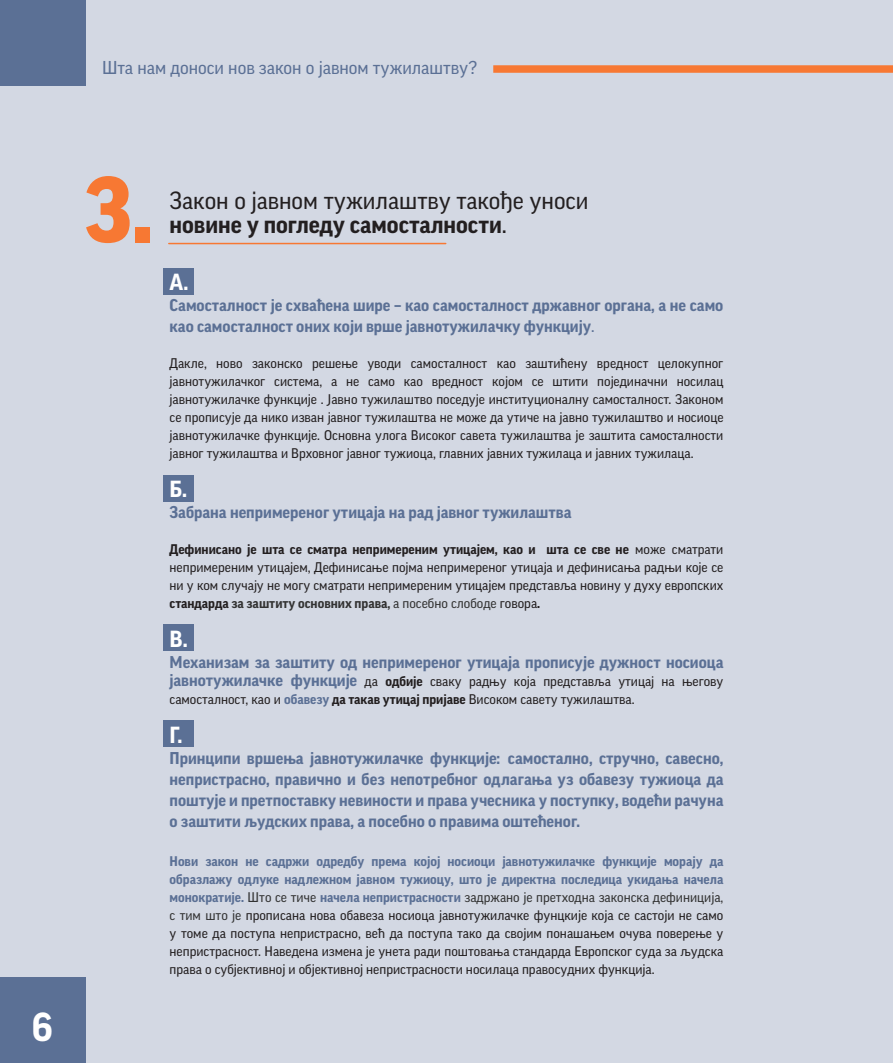
<style>
.page{position:relative;width:893px;height:1063px;background:#d3d8e3}
.page>*{position:absolute;margin:0;border:0;box-sizing:border-box;transform-origin:0 0}
.t1{font:900 90px "Good Pro";color:#f77833}
.t2{font:700 39px "Good Pro";color:#fff}
.t3{font:24px "Good Pro News";color:#231f20}
.t4{font:700 24px "Good Pro";color:#231f20}
.List_Paragraph{font:700 22.5px "Good Pro";color:#fff}
.t5{font:18px "Good Pro News";color:#5b7095}
.List_Paragraph-2{font:700 16.5px/21px "Good Pro";color:#5b7095}
.List_Paragraph-3{font:13.5px/18px "Good Pro News";color:#231f20;text-align:justify}
.s1{font-family:"Good Pro News";font-weight:400}
.s2{font-family:"Good Pro";font-weight:700}
.s3{font-family:"Good Pro";font-weight:700;color:#333}
.s4{color:#333}
.s5{font-family:"Good Pro";font-weight:700;font-size:16.5px;color:#5b7095}
.s6{font-family:"Good Pro";font-weight:700;color:#5b7095}
</style>
<div class="page">
<div style="left:0;top:978px;width:85px;height:85px;background:#5b7095"></div>
<div style="left:0;top:0;width:85px;height:85px;background:#5b7095"></div>
<div style="left:163px;top:268px;width:31px;height:26px;background:#5b7095"></div>
<div style="left:163px;top:475px;width:31px;height:26px;background:#5b7095"></div>
<div style="left:163px;top:624px;width:31px;height:27px;background:#5b7095"></div>
<div style="left:163px;top:720px;width:31px;height:26px;background:#5b7095"></div>
<hr style="left:169px;top:243px;width:277px;height:1px;background:#f77833">
<div style="left:493px;top:65px;width:400px;height:8px;background:#f77833"></div>
<p class="t5" style="left:102px;top:57px;width:377px">Шта нам доноси нов закон о јавном тужилаштву?</p>
<p class="t2" style="left:32px;top:1005px;width:23px">6</p>
<p class="t1" style="left:84px;top:159px;width:69px">3.</p>
<p class="t3" style="left:170px;top:187px;width:420px">Закон о јавном тужилаштву такође уноси</p>
<p class="t4" style="left:170px;top:211px;width:339px">новине у погледу самосталности<span class="s1">.</span></p>
<p class="List_Paragraph" style="left:170px;top:269px;width:20px">А.</p>
<p class="List_Paragraph-2" style="left:170px;top:294px;width:555px">Самосталност је схваћена шире – као самосталност државног органа, а не само као самосталност оних који врше јавнотужилачку функцију<span class="s1">.</span></p>
<p class="List_Paragraph-3" style="left:170px;top:354px;width:555px">Дакле, ново законско решење уводи самосталност као заштићену вредност целокупног јавнотужилачког система, а не само као вредност којом се штити појединачни носилац јавнотужилачке функције . Јавно тужилаштво поседује институционалну самосталност. Законом се прописује да нико изван јавног тужилаштва не може да утиче на јавно тужилаштво и носиоце јавнотужилачке функције. Основна улога Високог савета тужилаштва је заштита самосталности јавног тужилаштва и Врховног јавног тужиоца, главних јавних тужилаца и јавних тужилаца.</p>
<p class="List_Paragraph" style="left:170px;top:476px;width:19px">Б.</p>
<p class="List_Paragraph-2" style="left:170px;top:501px;width:403px">Забрана непримереног утицаја на рад јавног тужилаштва</p>
<p class="List_Paragraph-3" style="left:170px;top:540px;width:555px"><span class="s2">Дефинисано је шта се сматра непримереним утицајем, као и шта се све не</span> може сматрати непримереним утицајем, Дефинисање појма непримереног утицаја и дефинисања радњи које се ни у ком случају не могу сматрати непримереним утицајем представља новину у духу европских <span class="s2">стандарда</span> <span class="s3">за заштиту основних права,</span> <span class="s4">а посебно слободе</span> говора<span class="s2">.</span></p>
<p class="List_Paragraph" style="left:170px;top:626px;width:20px">В.</p>
<p class="List_Paragraph-2" style="left:170px;top:651px;width:555px">Механизам за заштиту од непримереног утицаја прописује дужност носиоца</p>
<p class="List_Paragraph-3" style="left:170px;top:672px;width:555px"><span class="s5">јавнотужилачке функције</span> да <span class="s2">одбије</span> сваку радњу која представља утицај на његову самосталност, као и <span class="s6">обавезу</span> <span class="s2">да такав утицај пријаве</span> Високом савету тужилаштва.</p>
<p class="List_Paragraph" style="left:170px;top:722px;width:14px">Г.</p>
<p class="List_Paragraph-2" style="left:170px;top:747px;width:555px;text-align:justify">Принципи вршења јавнотужилачке функције: самостално, стручно, савесно, непристрасно, правично и без непотребног одлагања уз обавезу тужиоца да поштује и претпоставку невиности и права учесника у поступку, водећи рачуна о заштити људских права, а посебно о правима оштећеног.</p>
<p class="List_Paragraph-3" style="left:170px;top:852px;width:555px"><span class="s6">Нови закон не садржи одредбу према којој носиоци јавнотужилачке функције морају да образлажу одлуке надлежном јавном тужиоцу, што је директна последица укидања начела монократије.</span> <span class="s4">Што се тиче</span> <span class="s6">начела непристрасности</span> <span class="s4">задржано је претходна законска дефиниција, с тим што је</span> прописана нова обавеза носиоца јавнотужилачке фунцкије која се састоји не само у томе да поступа непристрасно, већ да поступа тако да својим понашањем очува поверење у непристрасност. Наведена измена је унета ради поштовања стандарда Европског суда за људска права о субјективној и објективној непристрасности носилаца правосудних функција.</p>
</div>
